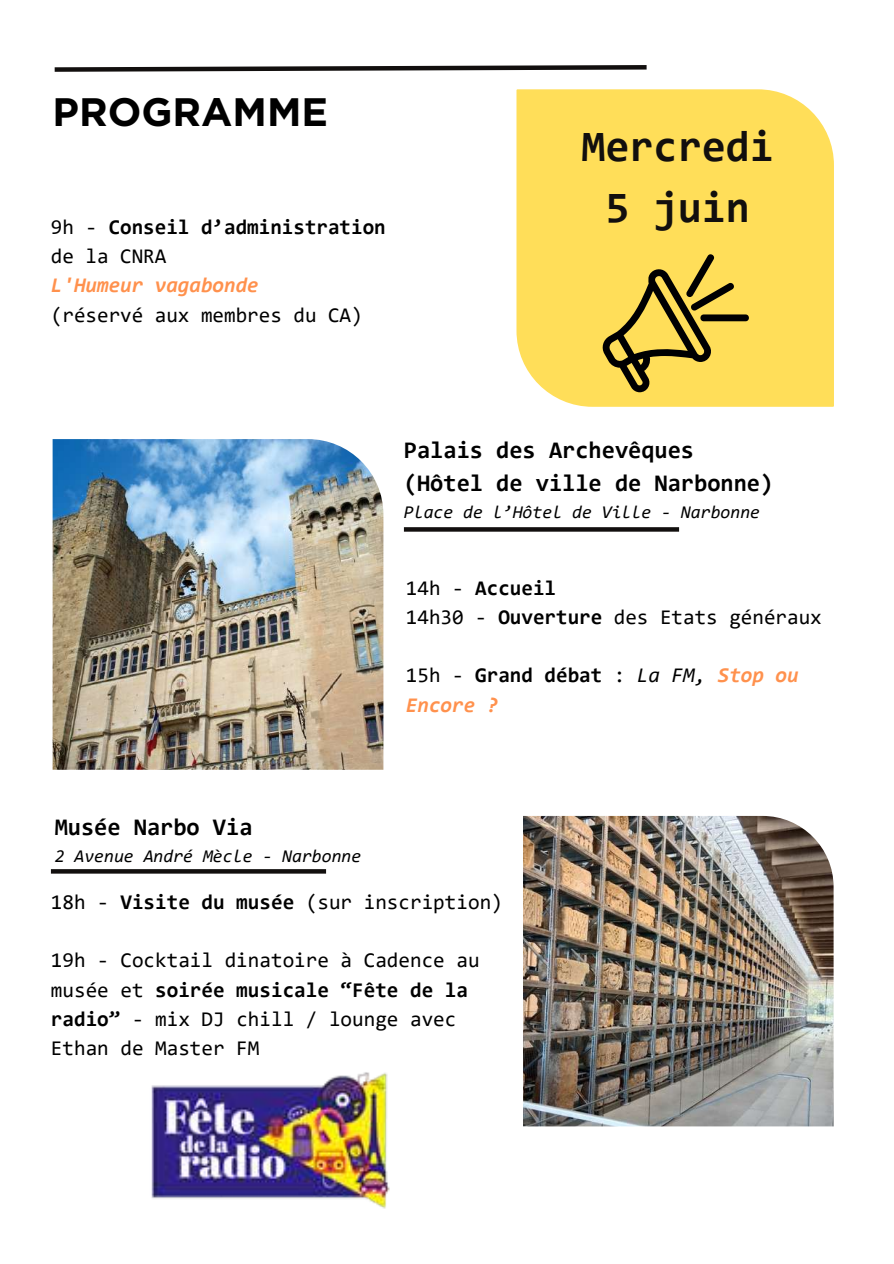
<style>
.page{position:relative;width:894px;height:1264px;background:#fff}
.page>*{position:absolute;margin:0;border:0;box-sizing:border-box;transform-origin:0 0}
.t1{font:700 43.65px/60.8px "Consolas";color:#120f0e;text-align:center}
.t2{font:700 39.6px "Gotham";color:#000}
.t3{font:700 24px/32.7px "Consolas";color:#000}
.t4{font:21px/29.2px "Consolas";color:#000}
.t5{font:italic 700 21px/29.2px "Consolas";color:#ff914d}
.t6{font:700 21px/29.2px "Consolas";color:#000}
.t7{font:italic 18px "Consolas";color:#000}
.s1{font-weight:400}
.s2{font-weight:700}
.s3{font-weight:400;font-style:normal;color:#000}
.s4{font-style:normal;color:#000}
.s5{font-weight:400;color:#000}
</style>
<div class="page">
<svg style="left:54px;top:65px;width:593px;height:7px"></svg>
<div style="left:517px;top:89px;width:316px;height:318px;background:#ffde59"></div>
<svg style="left:600px;top:252px;width:149px;height:140px;background:#cbb047"></svg>
<img style="left:53px;top:439px;width:330px;height:330px">
<img style="left:523px;top:816px;width:310px;height:310px">
<svg style="left:404px;top:527px;width:275px;height:4px"></svg>
<svg style="left:51px;top:869px;width:275px;height:4px"></svg>
<img style="left:151px;top:1072px;width:239px;height:137px">
<h2 class="t2" style="left:53px;top:88px;width:277px">PROGRAMME</h2>
<p class="t6" style="left:51px;top:214px;width:336px"><span class="s1">9h -</span> Conseil d’administration <span class="s1">de la CNRA</span></p>
<p class="t5" style="left:51px;top:272px;width:209px">L'Humeur vagabonde</p>
<p class="t4" style="left:51px;top:302px;width:313px">(réservé aux membres du CA)</p>
<h1 class="t1" style="left:581px;top:120px;width:194px">Mercredi<br>5 juin</h1>
<p class="t3" style="left:55px;top:812px;width:199px">Musée Narbo Via</p>
<p class="t7" style="left:55px;top:848px;width:308px">2 Avenue André Mècle - Narbonne</p>
<p class="t3" style="left:404px;top:436px;width:371px">Palais des Archevêques (Hôtel de ville de Narbonne)</p>
<p class="t7" style="left:404px;top:504px;width:357px">Place de l’Hôtel de Ville - Narbonne</p>
<p class="t4" style="left:406px;top:575px;width:417px">14h - <span class="s2">Accueil<br></span>14h30 - <span class="s2">Ouverture</span> des Etats généraux</p>
<p class="t5" style="left:406px;top:662px;width:394px"><span class="s3">15h -</span> <span class="s4">Grand débat</span> <span class="s3">:</span> <span class="s5">La FM,</span> Stop ou<br>Encore ?</p>
<p class="t4" style="left:51px;top:889px;width:453px">18h - <span class="s2">Visite du musée</span> (sur inscription)</p>
<p class="t4" style="left:51px;top:947px;width:430px">19h - Cocktail dinatoire à Cadence au musée et <span class="s2">soirée musicale “Fête de la radio”</span> - mix DJ chill / lounge avec<br>Ethan de Master FM</p>
</div>
